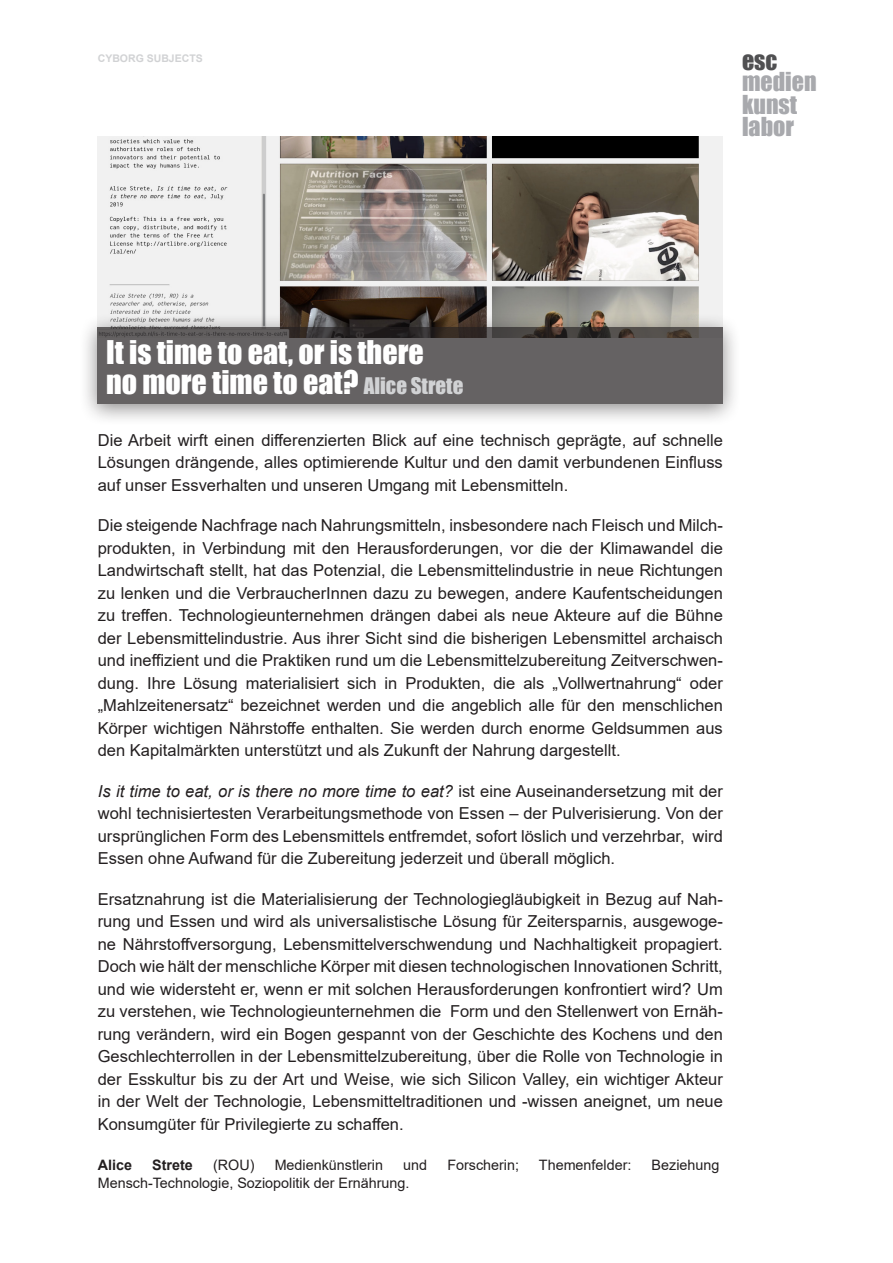
<style>
.page{position:relative;width:893px;height:1263px;background:#fff}
.page>*{position:absolute;margin:0;border:0;box-sizing:border-box;transform-origin:0 0}
.t1{font:30px/30px "Impact";color:#fff}
.t2{font:24px/22.5px "Impact";color:#a8a9ad}
.t3{font:24px "Impact";color:#505052}
.Text_A{font:16.5px/22.5px "Arial";color:#231f20;text-align:justify}
.t4{font:14.4px "Arial";color:#231f20}
.t5{font:700 14.4px "Arial";color:#231f20}
.t6{font:700 10.5px "Arial";color:#d1d2d4}
.s1{font-size:21px;color:#d1d2d4}
.s2{font-style:italic}
</style>
<div class="page">
<img style="left:98px;top:137px;width:625px;height:176px">
<div style="left:79px;top:313px;width:663px;height:114px;background:#231f20;opacity:.75"></div>
<svg style="left:98px;top:327px;width:625px;height:77px;background:#605d5d"></svg>
<p class="t6" style="left:98px;top:51px;width:107px">CYBORG SUBJECTS</p>
<h2 class="t3" style="left:742px;top:42px;width:37px">esc</h2>
<h2 class="t2" style="left:742px;top:70px;width:76px">medien kunst labor</h2>
<p class="t1" style="left:106px;top:336px;width:359px">It is time to eat, or is there<br>no more time to eat? <span class="s1">Alice Strete</span></p>
<p class="Text_A" style="left:98px;top:429px;width:627px">Die Arbeit wirft einen differenzierten Blick auf eine technisch geprägte, auf schnelle Lösungen drängende, alles optimierende Kultur und den damit verbundenen Einfluss auf unser Essverhalten und unseren Umgang mit Lebensmitteln.</p>
<p class="Text_A" style="left:98px;top:514px;width:627px">Die steigende Nachfrage nach Nahrungsmitteln, insbesondere nach Fleisch und Milch&shy;produkten, in Verbindung mit den Herausforderungen, vor die der Klimawandel die Landwirtschaft stellt, hat das Potenzial, die Lebensmittelindustrie in neue Richtungen zu lenken und die VerbraucherInnen dazu zu bewegen, andere Kaufentscheidungen zu treffen. Technologieunternehmen drängen dabei als neue Akteure auf die Bühne der Lebensmittelindustrie. Aus ihrer Sicht sind die bisherigen Lebensmittel archaisch und ineffizient und die Praktiken rund um die Lebensmittelzubereitung Zeitverschwen&shy;dung. Ihre Lösung materialisiert sich in Produkten, die als „Vollwertnahrung“ oder „Mahlzeitenersatz“ bezeichnet werden und die angeblich alle für den menschlichen Körper wichtigen Nährstoffe enthalten. Sie werden durch enorme Geldsummen aus den Kapitalmärkten unterstützt und als Zukunft der Nahrung dargestellt.</p>
<p class="Text_A" style="left:98px;top:780px;width:627px"><span class="s2">Is it time to eat, or is there no more time to eat?</span> ist eine Auseinandersetzung mit der wohl technisiertesten Verarbeitungsmethode von Essen – der Pulverisierung. Von der ursprünglichen Form des Lebensmittels entfremdet, sofort löslich und verzehrbar, wird Essen ohne Aufwand für die Zubereitung jederzeit und überall möglich.</p>
<p class="Text_A" style="left:98px;top:888px;width:627px">Ersatznahrung ist die Materialisierung der Technologiegläubigkeit in Bezug auf Nah&shy;rung und Essen und wird als universalistische Lösung für Zeitersparnis, ausgewoge&shy;ne Nährstoffversorgung, Lebensmittelverschwendung und Nachhaltigkeit propagiert.<br>Doch wie hält der menschliche Körper mit diesen technologischen Innovationen Schritt, und wie widersteht er, wenn er mit solchen Herausforderungen konfrontiert wird? Um zu verstehen, wie Technologieunternehmen die Form und den Stellenwert von Ernäh&shy;rung verändern, wird ein Bogen gespannt von der Geschichte des Kochens und den Geschlechterrollen in der Lebensmittelzubereitung, über die Rolle von Technologie in der Esskultur bis zu der Art und Weise, wie sich Silicon Valley, ein wichtiger Akteur in der Welt der Technologie, Lebensmitteltraditionen und -wissen aneignet, um neue Konsumgüter für Privilegierte zu schaffen.</p>
<p class="t5" style="left:98px;top:1155px;width:36px">Alice</p>
<p class="t5" style="left:152px;top:1155px;width:42px">Strete</p>
<p class="t4" style="left:213px;top:1155px;width:43px">(ROU)</p>
<p class="t4" style="left:275px;top:1155px;width:110px">Medienkünstlerin</p>
<p class="t4" style="left:403px;top:1155px;width:25px">und</p>
<p class="t4" style="left:447px;top:1155px;width:73px">Forscherin;</p>
<p class="t4" style="left:539px;top:1155px;width:94px">Themenfelder:</p>
<p class="t4" style="left:652px;top:1155px;width:69px">Beziehung</p>
<p class="t4" style="left:98px;top:1173px;width:313px">Mensch-Technologie, Soziopolitik der Ernährung.</p>
</div>
